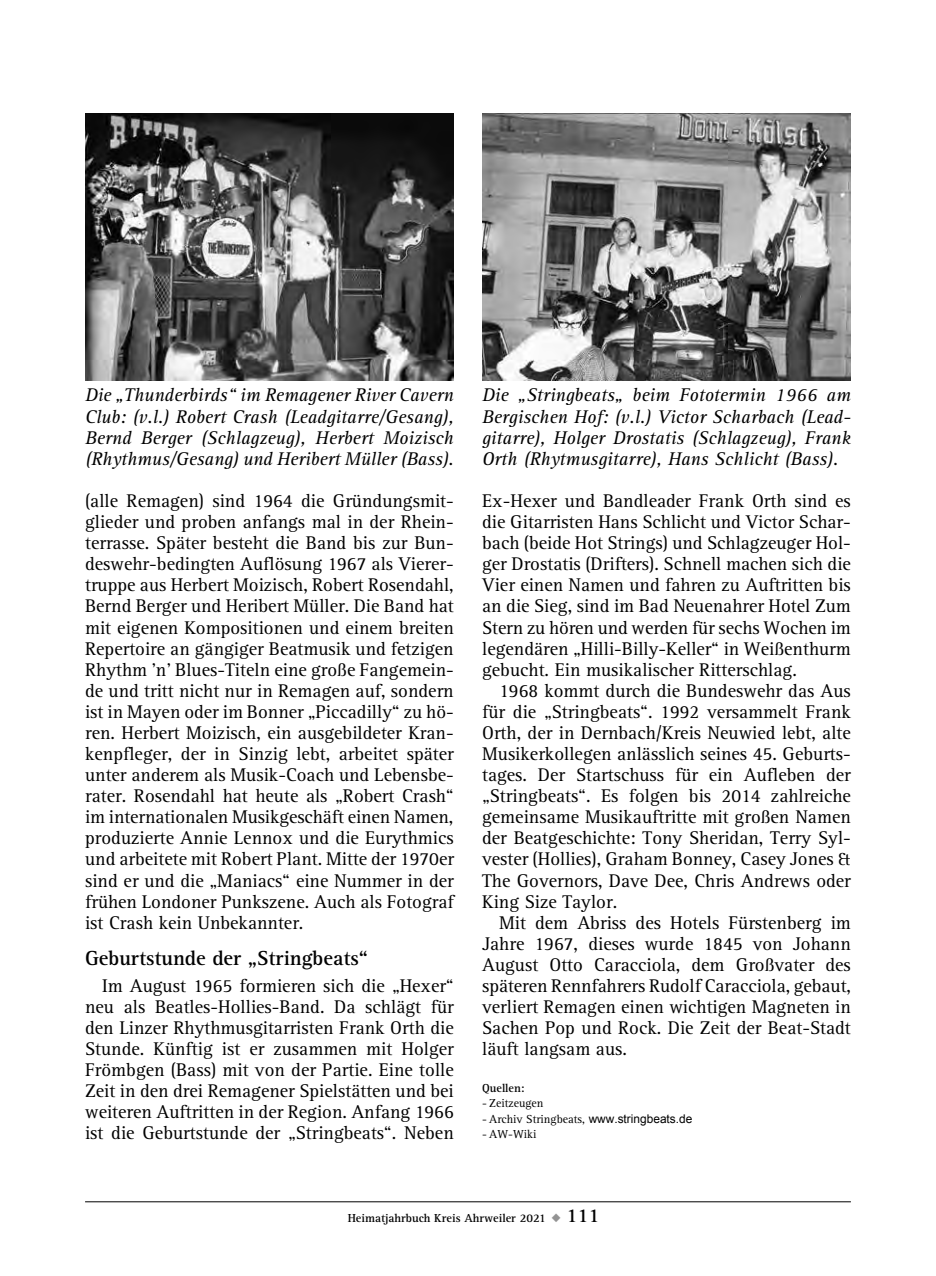
<style>
.page{position:relative;width:936px;height:1276px;background:#fff}
.page>*{position:absolute;margin:0;border:0;box-sizing:border-box;transform-origin:0 0}
.t1{font:700 21px "AT Rotis Serif";color:#000}
.t2{font:19px/21px "AT Rotis Serif";color:#000;text-align:justify}
.t3{font:italic 19px/21px "AT Rotis Serif";color:#000;text-align:justify}
.t4{font:12px "AT Rotis Serif";color:#000}
.t5{font:700 12px "AT Rotis Serif";color:#000}
.s1{font-family:"Arial"}
.s2{color:#939393}
.s3{font-size:20px}
</style>
<div class="page">
<hr style="left:85px;top:1201px;width:765px;height:1px;background:#000">
<img style="left:85px;top:113px;width:369px;height:267px">
<img style="left:482px;top:113px;width:368px;height:267px">
<p class="t3" style="left:85px;top:385px;width:370px">Die „Thunderbirds“ im Remagener River Cavern Club: (v.l.) Robert Crash (Leadgitarre/Gesang), Bernd Berger (Schlagzeug), Herbert Moizisch (Rhythmus/Gesang) und Heribert Müller (Bass).</p>
<p class="t3" style="left:482px;top:385px;width:370px">Die „Stringbeats„ beim Fototermin 1966 am Bergischen Hof: (v.l.) Victor Scharbach (Lead&shy;gitarre), Holger Drostatis (Schlagzeug), Frank Orth (Rhytmusgitarre), Hans Schlicht (Bass).</p>
<p class="t2" style="left:85px;top:491px;width:370px">(alle Remagen) sind 1964 die Gründungsmit&shy;glieder und proben anfangs mal in der Rhein&shy;terrasse. Später besteht die Band bis zur Bun&shy;deswehr-bedingten Auflösung 1967 als Vierer&shy;truppe aus Herbert Moizisch, Robert Rosendahl, Bernd Berger und Heribert Müller. Die Band hat mit eigenen Kompositionen und einem breiten Repertoire an gängiger Beatmusik und fetzigen Rhythm ’n’ Blues-Titeln eine große Fangemein&shy;de und tritt nicht nur in Remagen auf, sondern ist in Mayen oder im Bonner „Piccadilly“ zu hö&shy;ren. Herbert Moizisch, ein ausgebildeter Kran&shy;kenpfleger, der in Sinzig lebt, arbeitet später unter anderem als Musik-Coach und Lebensbe&shy;rater. Rosendahl hat heute als „Robert Crash“ im internationalen Musikgeschäft einen Namen, produzierte Annie Lennox und die Eurythmics und arbeitete mit Robert Plant. Mitte der 1970er sind er und die „Maniacs“ eine Nummer in der frühen Londoner Punkszene. Auch als Fotograf ist Crash kein Unbekannter.</p>
<p class="t1" style="left:85px;top:946px;width:284px">Geburtstunde der „Stringbeats“</p>
<p class="t2" style="left:85px;top:975px;width:370px;text-indent:17px">Im August 1965 formieren sich die „Hexer“ neu als Beatles-Hollies-Band. Da schlägt für den Linzer Rhythmusgitarristen Frank Orth die Stunde. Künftig ist er zusammen mit Holger Frömbgen (Bass) mit von der Partie. Eine tolle Zeit in den drei Remagener Spielstätten und bei weiteren Auftritten in der Region. Anfang 1966 ist die Geburtstunde der „Stringbeats“. Neben</p>
<p class="t2" style="left:482px;top:491px;width:370px">Ex-Hexer und Bandleader Frank Orth sind es die Gitarristen Hans Schlicht und Victor Schar&shy;bach (beide Hot Strings) und Schlagzeuger Hol&shy;ger Drostatis (Drifters). Schnell machen sich die Vier einen Namen und fahren zu Auftritten bis an die Sieg, sind im Bad Neuenahrer Hotel Zum Stern zu hören und werden für sechs Wochen im legendären „Hilli-Billy-Keller“ in Weißenthurm gebucht. Ein musikalischer Ritterschlag.</p>
<p class="t2" style="left:482px;top:680px;width:370px;text-indent:17px">1968 kommt durch die Bundeswehr das Aus für die „Stringbeats“. 1992 versammelt Frank Orth, der in Dernbach/Kreis Neuwied lebt, alte Musikerkollegen anlässlich seines 45. Geburts&shy;tages. Der Startschuss für ein Aufleben der „Stringbeats“. Es folgen bis 2014 zahlreiche gemeinsame Musikauftritte mit großen Namen der Beatgeschichte: Tony Sheridan, Terry Syl&shy;vester (Hollies), Graham Bonney, Casey Jones &amp; The Governors, Dave Dee, Chris Andrews oder King Size Taylor.</p>
<p class="t2" style="left:482px;top:912px;width:370px;text-indent:17px">Mit dem Abriss des Hotels Fürstenberg im Jahre 1967, dieses wurde 1845 von Johann August Otto Caracciola, dem Großvater des späteren Rennfahrers Rudolf Caracciola, gebaut, verliert Remagen einen wichtigen Magneten in Sachen Pop und Rock. Die Zeit der Beat-Stadt läuft langsam aus.</p>
<p class="t5" style="left:482px;top:1081px;width:44px">Quellen:</p>
<p class="t4" style="left:482px;top:1096px;width:63px">- Zeitzeugen</p>
<p class="t4" style="left:482px;top:1111px;width:212px">- Archiv Stringbeats, <span class="s1">www.stringbeats.de</span></p>
<p class="t4" style="left:482px;top:1126px;width:56px">- AW-Wiki</p>
<p class="t5" style="left:348px;top:1210px;width:253px">Heimatjahrbuch Kreis Ahrweiler 2021 <span class="s2">◆</span> <span class="s3">111</span></p>
</div>
